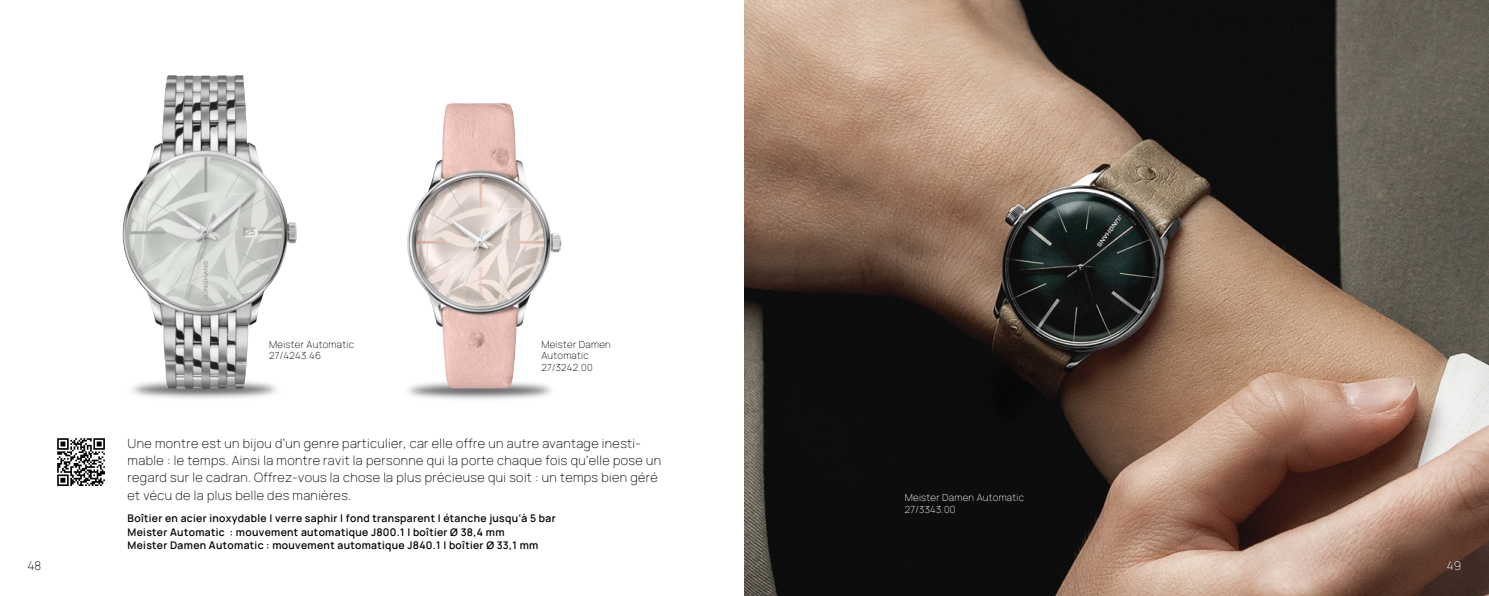
<style>
.page{position:relative;width:1489px;height:596px;background:#fff}
.page>*{position:absolute;margin:0;border:0;box-sizing:border-box;transform-origin:0 0}
.t1{font:200 12.75px/17.5px "Manrope";letter-spacing:.03em;color:#000}
.t2{font:200 12px "Manrope";color:#000}
.t3{font:200 12px "Manrope";color:#fff}
.t4{font:200 10.5px/13.5px "Manrope";letter-spacing:.03em;color:#000}
.t5{font:200 9.75px/11.7px "Manrope";letter-spacing:.03em;color:#000}
.t6{font:200 9.75px/11.7px "Manrope";letter-spacing:.03em;color:#fff}
</style>
<div class="page">
<img style="left:744px;top:0;width:744px;height:595px">
<img style="left:132px;top:388px;width:145px;height:11px">
<img style="left:122px;top:75px;width:175px;height:313px">
<img style="left:406px;top:103px;width:110px;height:285px">
<div style="left:55px;top:436px;width:52px;height:51px;background:linear-gradient(to bottom,#fff,#fff)"></div>
<svg style="left:57px;top:438px;width:48px;height:47px"></svg>
<p class="t5" style="left:269px;top:338px;width:86px">Meister Automatic<br>27/4243.46</p>
<p class="t5" style="left:541px;top:338px;width:71px">Meister Damen<br>Automatic<br>27/3242.00</p>
<p class="t1" style="left:128px;top:433px;width:535px">Une montre est un bijou d’un genre particulier, car elle offre un autre avantage inesti&shy;mable : le temps. Ainsi la montre ravit la personne qui la porte chaque fois qu’elle pose un regard sur le cadran. Offrez-vous la chose la plus précieuse qui soit : un temps bien géré et vécu de la plus belle des manières.</p>
<p class="t4" style="left:128px;top:510px;width:429px">Boîtier en acier inoxydable | verre saphir | fond transparent | étanche jusqu’à 5 bar<br>Meister Automatic : mouvement automatique J800.1 | boîtier Ø 38,4 mm<br>Meister Damen Automatic : mouvement automatique J840.1 | boîtier Ø 33,1 mm</p>
<p class="t6" style="left:904px;top:491px;width:121px">Meister Damen Automatic<br>27/3343.00</p>
<p class="t2" style="left:28px;top:557px;width:15px">48</p>
<p class="t3" style="left:1446px;top:557px;width:16px">49</p>
</div>
